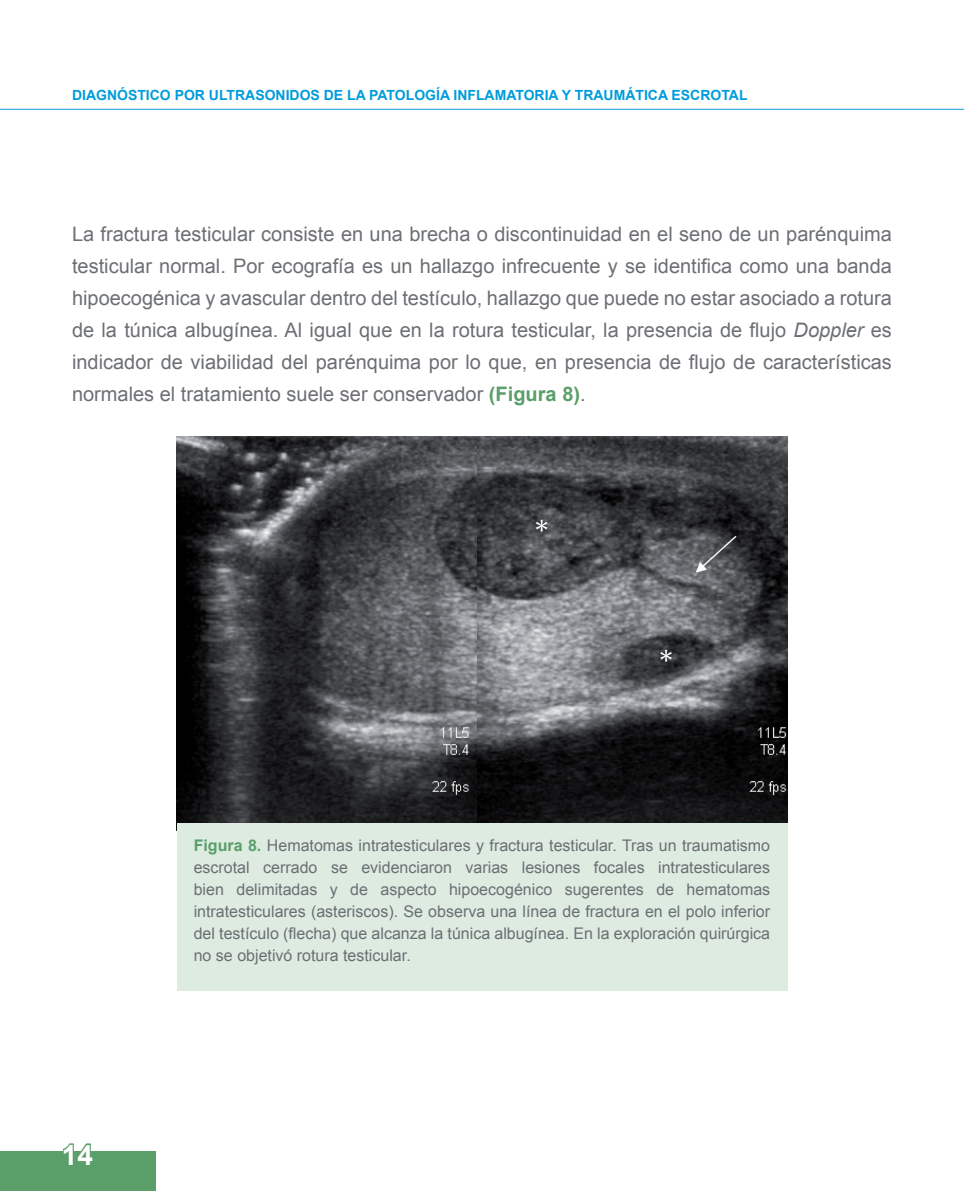
<style>
.page{position:relative;width:964px;height:1191px;background:#fff}
.page>*{position:absolute;margin:0;border:0;box-sizing:border-box;transform-origin:0 0}
.t1{font:700 28px "Arial";color:#fff}
.t2{font:20px/32px "Arial";color:#6c6f74;text-align:justify}
.t3{font:16px/22px "Arial";color:#6c6f74;text-align:justify}
.t4{font:700 14px "Arial";color:#009cdb}
.s1{font-style:italic}
.s2{font-weight:700;color:#5a9e69}
</style>
<div class="page">
<hr style="left:0;top:109px;width:964px;height:1px;background:#189bd2">
<div style="left:0;top:1151px;width:155px;height:40px;background:#5a9e69"></div>
<svg style="left:63px;top:1143px;width:28px;height:8px"></svg>
<img style="left:177px;top:437px;width:610px;height:385px">
<div style="left:177px;top:822px;width:610px;height:168px;background:#ddebe0"></div>
<p class="t4" style="left:72px;top:88px;width:677px">DIAGNÓSTICO POR ULTRASONIDOS DE LA PATOLOGÍA INFLAMATORIA Y TRAUMÁTICA ESCROTAL</p>
<p class="t2" style="left:72px;top:218px;width:821px">La fractura testicular consiste en una brecha o discontinuidad en el seno de un parénquima testicular normal. Por ecografía es un hallazgo infrecuente y se identifica como una banda hipoecogénica y avascular dentro del testículo, hallazgo que puede no estar asociado a rotura de la túnica albugínea. Al igual que en la rotura testicular, la presencia de flujo <span class="s1">Doppler</span> es indicador de viabilidad del parénquima por lo que, en presencia de flujo de características normales el tratamiento suele ser conservador <span class="s2">(Figura 8)</span>.</p>
<h1 class="t1" style="left:62px;top:1139px;width:33px">14</h1>
<p class="t3" style="left:194px;top:834px;width:578px"><span class="s2">Figura 8.</span> Hematomas intratesticulares y fractura testicular. Tras un traumatismo escrotal cerrado se evidenciaron varias lesiones focales intratesticulares bien delimitadas y de aspecto hipoecogénico sugerentes de hematomas intratesticulares (asteriscos). Se observa una línea de fractura en el polo inferior del testículo (flecha) que alcanza la túnica albugínea. En la exploración quirúrgica no se objetivó rotura testicular.</p>
</div>
